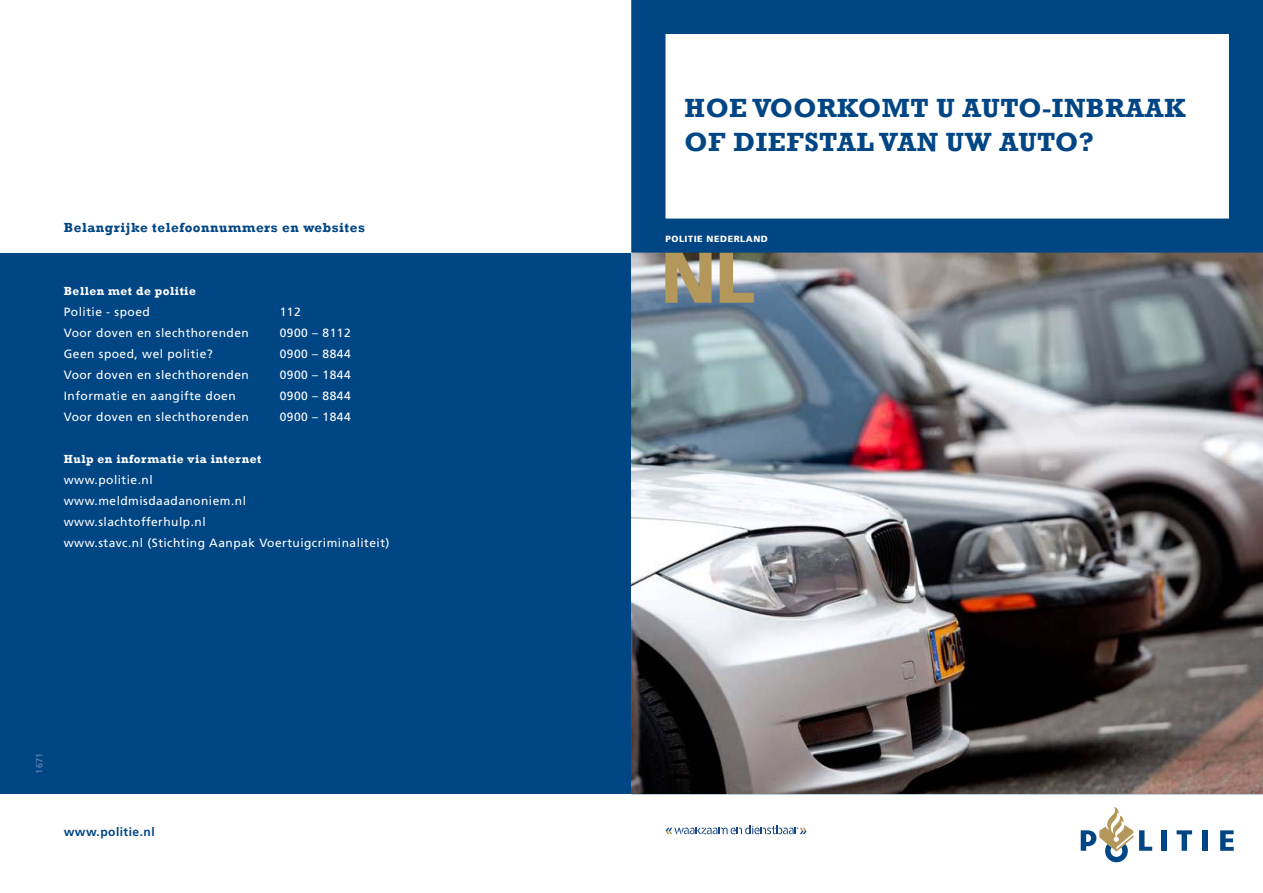
<style>
.page{position:relative;width:1263px;height:893px;background:#fff}
.page>*{position:absolute;margin:0;border:0;box-sizing:border-box;transform-origin:0 0}
.t1{font:900 72px "Frutiger LT Std";color:#b4975a}
.t2{font:700 27px/34.5px "Rockwell";letter-spacing:.02em;color:#004684}
.t3{font:700 13.5px "Rockwell";color:#004684}
.t4{font:12px/21px "Frutiger LT Std";letter-spacing:.04em;color:#fff}
.t5{font:700 12px "Rockwell";color:#fff}
.t6{font:700 12px "Frutiger LT Std";letter-spacing:.04em;color:#004684}
.t7{font:900 9px "Frutiger LT Std";letter-spacing:.06em;color:#fff}
.t8{font:9px "Frutiger LT Std";color:#7088b6}
</style>
<div class="page">
<hr style="left:631px;top:793px;width:632px;height:1px;background:#004684">
<div style="left:0;top:253px;width:631px;height:541px;background:#004684"></div>
<img style="left:631px;top:253px;width:632px;height:540px">
<svg style="left:665px;top:826px;width:142px;height:8px"></svg>
<svg style="left:1220px;top:830px;width:14px;height:21px"></svg>
<div style="left:1202px;top:830px;width:5px;height:21px;background:#004684"></div>
<svg style="left:1139px;top:830px;width:13px;height:21px"></svg>
<svg style="left:1176px;top:830px;width:16px;height:21px"></svg>
<div style="left:1161px;top:830px;width:5px;height:21px;background:#004684"></div>
<svg style="left:1081px;top:807px;width:52px;height:55px"></svg>
<div style="left:631px;top:0;width:632px;height:253px;border:34px solid #004684"></div>
<p class="t3" style="left:64px;top:219px;width:303px">Belangrijke telefoonnummers en websites</p>
<p class="t5" style="left:64px;top:283px;width:134px">Bellen met de politie</p>
<p class="t4" style="left:64px;top:301px;width:88px">Politie - spoed</p>
<p class="t4" style="left:280px;top:301px;width:22px">112</p>
<p class="t4" style="left:64px;top:322px;width:187px">Voor doven en slechthorenden</p>
<p class="t4" style="left:280px;top:322px;width:72px">0900 – 8112</p>
<p class="t4" style="left:64px;top:343px;width:151px">Geen spoed, wel politie?</p>
<p class="t4" style="left:280px;top:343px;width:72px">0900 – 8844</p>
<p class="t4" style="left:64px;top:364px;width:187px">Voor doven en slechthorenden</p>
<p class="t4" style="left:280px;top:364px;width:72px">0900 – 1844</p>
<p class="t4" style="left:64px;top:385px;width:173px">Informatie en aangifte doen</p>
<p class="t4" style="left:280px;top:385px;width:72px">0900 – 8844</p>
<p class="t4" style="left:64px;top:406px;width:187px">Voor doven en slechthorenden</p>
<p class="t4" style="left:280px;top:406px;width:72px">0900 – 1844</p>
<p class="t5" style="left:64px;top:451px;width:199px">Hulp en informatie via internet</p>
<p class="t4" style="left:64px;top:469px;width:327px">www.politie.nl<br>www.meldmisdaadanoniem.nl www.slachtofferhulp.nl<br>www.stavc.nl (Stichting Aanpak Voertuigcriminaliteit)</p>
<p class="t8" style="left:34px;top:774px;width:23px;rotate:-90deg">1671</p>
<p class="t6" style="left:64px;top:825px;width:92px">www.politie.nl</p>
<h2 class="t2" style="left:685px;top:90px;width:502px">Hoe voorkomt u auto-inbraak of diefstal van uw auto?</h2>
<p class="t7" style="left:665px;top:233px;width:104px">POLITIE NEDERLAND</p>
<h1 class="t1" style="left:660px;top:234px;width:96px">NL</h1>
</div>
